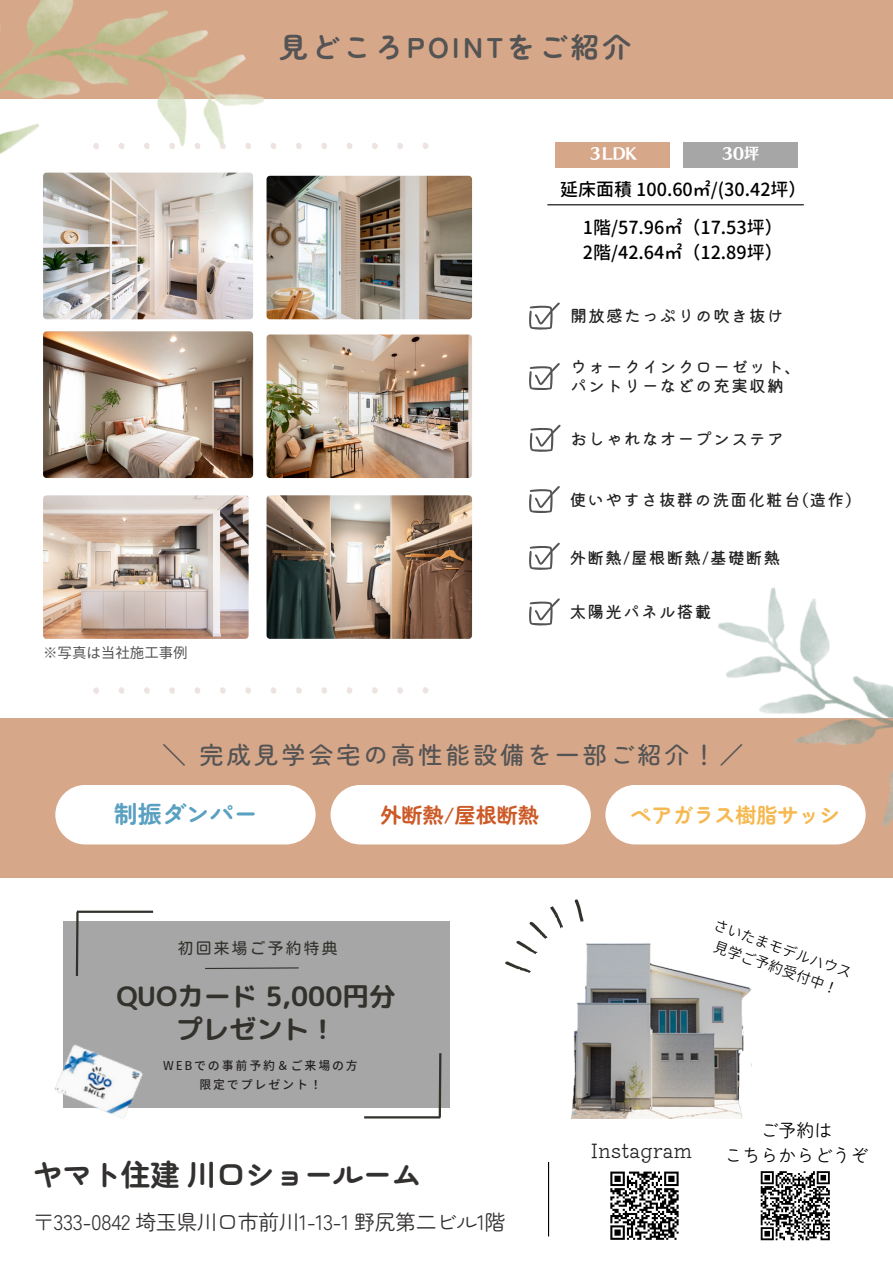
<style>
.page{position:relative;width:893px;height:1264px;background:#fff}
.page>*{position:absolute;margin:0;border:0;box-sizing:border-box;transform-origin:0 0}
.t1{font:700 30px "Zen Maru Gothic";letter-spacing:-.025em;color:#333130}
.t2{font:700 28.5px "Zen Maru Gothic";letter-spacing:.12em;color:#545454}
.t3{font:26.7px/33.8px "rounded mplus 1 p bold";color:#32312c;text-align:center}
.t4{font:500 24px "Zen Maru Gothic";letter-spacing:.14em;color:#545454}
.t5{font:700 24px "Zen Maru Gothic";color:#5aa0c1}
.t6{font:21px "Zen Maru Gothic";letter-spacing:-.025em;color:#333130}
.t7{font:700 21px "Zen Maru Gothic";color:#f6b850}
.t8{font:700 21px "Zen Maru Gothic";color:#cc5a27}
.t9{font:300 19.5px "Kiwi Maru";color:#222}
.t10{font:500 18px "Gen Jyuu Gothic";color:#000}
.t11{font:18px "Zen Maru Gothic";color:#000}
.t12{font:500 16.5px "Kiwi Maru";letter-spacing:.085em;color:#222}
.t13{font:15.75px "Motoya Maru Std W3";letter-spacing:.14em;color:#32312c}
.t14{font:15px "TEST Skip E";color:#fff}
.t15{font:14.55px "Glow Sans J";color:#000}
.t16{font:14.4px "Gen Jyuu Gothic";color:#545454}
.t17{font:500 12px "Glow Sans J";letter-spacing:.15em;color:#231f20}
</style>
<div class="page">
<div style="left:0;top:0;width:892px;height:99px;background:#d7a78a"></div>
<div style="left:0;top:718px;width:892px;height:159px;background:#d7a78a"></div>
<img style="left:43px;top:331px;width:210px;height:147px;border-radius:4px">
<img style="left:266px;top:176px;width:206px;height:143px;border-radius:3px">
<img style="left:43px;top:495px;width:205px;height:144px;border-radius:3px">
<div style="left:555px;top:142px;width:115px;height:26px;background:#d7a78a"></div>
<div style="left:683px;top:142px;width:114px;height:26px;background:#a6a6a6"></div>
<hr style="left:547px;top:204px;width:256px;height:1px;background:#000">
<svg style="left:529px;top:302px;width:31px;height:27px"></svg>
<img style="left:266px;top:495px;width:206px;height:144px;border-radius:3px">
<img style="left:266px;top:334px;width:206px;height:144px;border-radius:3px">
<svg style="left:529px;top:363px;width:31px;height:27px"></svg>
<svg style="left:529px;top:598px;width:31px;height:27px"></svg>
<svg style="left:529px;top:542px;width:31px;height:27px"></svg>
<svg style="left:296px;top:143px;width:6px;height:6px"></svg>
<svg style="left:321px;top:143px;width:6px;height:6px"></svg>
<svg style="left:347px;top:143px;width:5px;height:6px"></svg>
<svg style="left:372px;top:143px;width:6px;height:6px"></svg>
<svg style="left:397px;top:143px;width:6px;height:6px"></svg>
<svg style="left:423px;top:142px;width:6px;height:7px"></svg>
<svg style="left:93px;top:687px;width:6px;height:7px"></svg>
<svg style="left:118px;top:687px;width:6px;height:7px"></svg>
<svg style="left:144px;top:687px;width:6px;height:6px"></svg>
<svg style="left:169px;top:687px;width:6px;height:6px"></svg>
<svg style="left:195px;top:687px;width:5px;height:6px"></svg>
<svg style="left:220px;top:687px;width:6px;height:6px"></svg>
<svg style="left:245px;top:687px;width:6px;height:6px"></svg>
<svg style="left:271px;top:687px;width:5px;height:6px"></svg>
<svg style="left:296px;top:687px;width:6px;height:6px"></svg>
<svg style="left:321px;top:687px;width:6px;height:6px"></svg>
<svg style="left:347px;top:687px;width:5px;height:6px"></svg>
<svg style="left:372px;top:687px;width:6px;height:6px"></svg>
<svg style="left:397px;top:687px;width:6px;height:7px"></svg>
<svg style="left:423px;top:687px;width:6px;height:7px"></svg>
<svg style="left:529px;top:424px;width:31px;height:27px"></svg>
<div style="left:55px;top:785px;width:260px;height:59px;background:#fff;border-radius:30px"></div>
<div style="left:330px;top:785px;width:260px;height:59px;background:#fff;border-radius:30px"></div>
<div style="left:605px;top:785px;width:260px;height:59px;background:#fff;border-radius:30px"></div>
<hr style="left:548px;top:1161px;width:1px;height:75px;background:#000">
<svg style="left:760px;top:1171px;width:70px;height:70px"></svg>
<svg style="left:610px;top:1171px;width:69px;height:69px"></svg>
<img style="left:0;top:0;width:278px;height:320px">
<img style="left:702px;top:587px;width:190px;height:258px">
<div style="left:64px;top:921px;width:385px;height:186px;background:#a6a6a6"></div>
<hr style="left:77px;top:910px;width:76px;height:2px;background:#32312c">
<svg style="left:75px;top:910px;width:5px;height:66px"></svg>
<hr style="left:364px;top:1116px;width:76px;height:2px;background:#32312c">
<svg style="left:437px;top:1053px;width:5px;height:66px"></svg>
<svg style="left:205px;top:967px;width:94px;height:2px"></svg>
<img style="left:54px;top:1041px;width:98px;height:77px">
<svg style="left:574px;top:899px;width:5px;height:4px"></svg>
<svg style="left:505px;top:906px;width:58px;height:67px"></svg>
<img style="left:571px;top:903px;width:180px;height:215px">
<svg style="left:529px;top:486px;width:31px;height:27px"></svg>
<p class="t2" style="left:279px;top:25px;width:353px">見どころPOINTをご紹介</p>
<p class="t14" style="left:588px;top:146px;width:50px">３LDK</p>
<p class="t14" style="left:722px;top:146px;width:38px">30坪</p>
<p class="t10" style="left:560px;top:177px;width:248px">延床面積 100.60㎡/(30.42坪）</p>
<p class="t10" style="left:582px;top:215px;width:201px">1階/57.96㎡（17.53坪）</p>
<p class="t10" style="left:582px;top:239px;width:201px">2階/42.64㎡（12.89坪）</p>
<p class="t12" style="left:570px;top:303px;width:214px">開放感たっぷりの吹き抜け</p>
<p class="t12" style="left:570px;top:354px;width:232px">ウォークインクローゼット、</p>
<p class="t12" style="left:570px;top:373px;width:214px">パントリーなどの充実収納</p>
<p class="t12" style="left:570px;top:425px;width:214px">おしゃれなオープンステア</p>
<p class="t12" style="left:569px;top:486px;width:283px">使いやすさ抜群の洗面化粧台(造作)</p>
<p class="t16" style="left:43px;top:643px;width:146px">※写真は当社施工事例</p>
<p class="t12" style="left:569px;top:545px;width:212px">外断熱/屋根断熱/基礎断熱</p>
<p class="t12" style="left:569px;top:599px;width:143px">太陽光パネル搭載</p>
<p class="t4" style="left:162px;top:736px;width:583px">＼完成見学会宅の高性能設備を一部ご紹介！／</p>
<p class="t5" style="left:114px;top:795px;width:145px">制振ダンパー</p>
<p class="t8" style="left:380px;top:798px;width:160px">外断熱/屋根断熱</p>
<p class="t7" style="left:630px;top:798px;width:211px">ペアガラス樹脂サッシ</p>
<h5 class="t13" style="left:178px;top:940px;width:161px">初回来場ご予約特典</h5>
<p class="t3" style="left:117px;top:978px;width:281px">QUOカード 5,000円分プレゼント！</p>
<p class="t17" style="left:163px;top:1055px;width:192px">WEBでの事前予約＆ご来場の方</p>
<p class="t17" style="left:199px;top:1074px;width:124px">限定でプレゼント！</p>
<p class="t1" style="left:33px;top:1151px;width:390px">ヤマト住建川口ショールーム</p>
<h4 class="t6" style="left:33px;top:1205px;width:474px">〒333-0842 埼玉県川口市前川1-13-1 野尻第二ビル1階</h4>
<h5 class="t15" style="left:718px;top:913px;width:147px;rotate:20deg">さいたまモデルハウス</h5>
<p class="t15" style="left:718px;top:934px;width:133px;rotate:20deg">見学ご予約受付中！</p>
<h4 class="t9" style="left:590px;top:1134px;width:103px">Instagram</h4>
<p class="t11" style="left:760px;top:1116px;width:74px">ご予約は</p>
<p class="t11" style="left:724px;top:1140px;width:146px">こちらからどうぞ</p>
</div>
